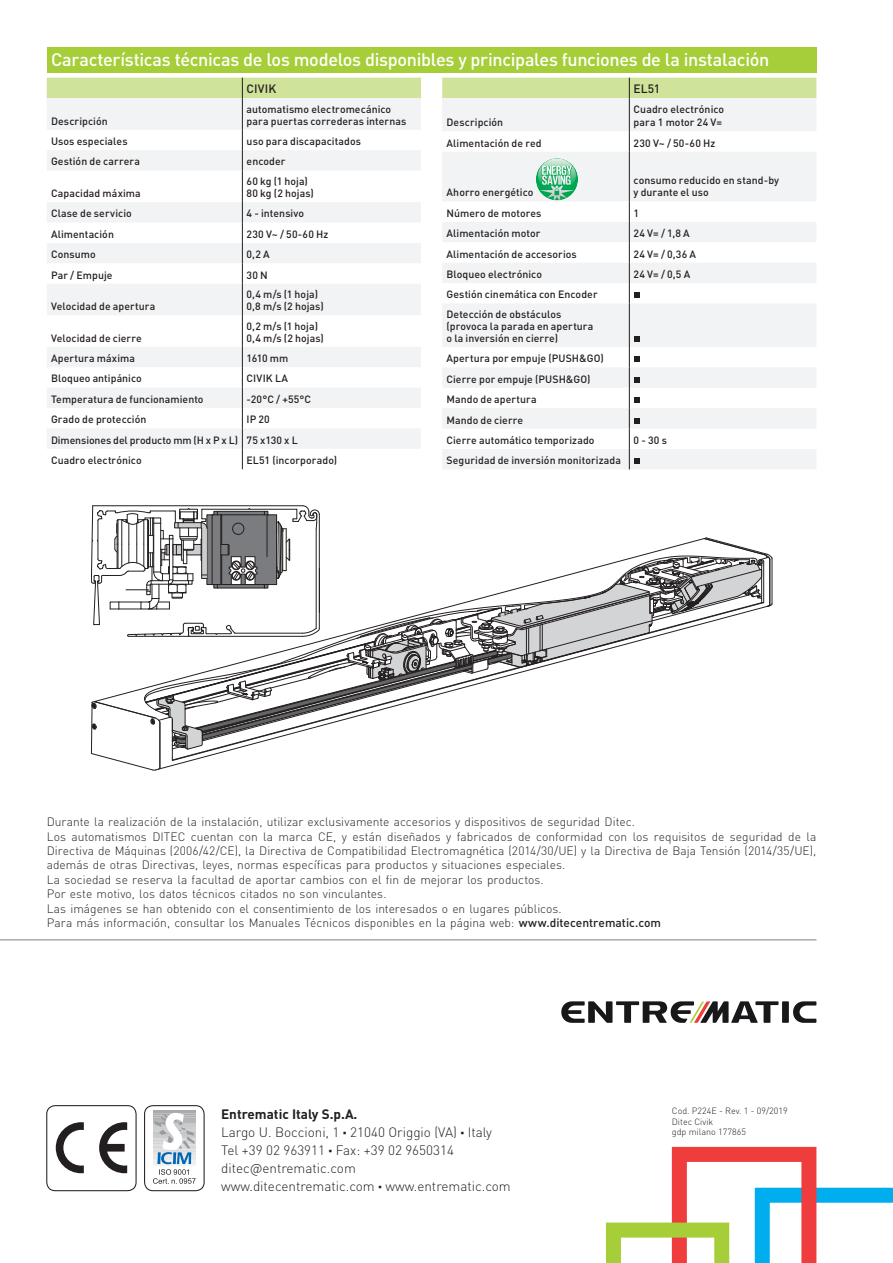
<style>
.page{position:relative;width:893px;height:1263px;background:#fff}
.page>*{position:absolute;margin:0;border:0;box-sizing:border-box;transform-origin:0 0}
.Titoletto_12_white{font:500 18px "DIN Pro";letter-spacing:-.015em;color:#fff}
.t1{font:300 13.5px/18px "DIN Pro";color:#231f20}
.t2{font:700 13.5px "DIN Pro";color:#231f20}
.t3{font:300 12px/14.4px "DIN Pro";color:#231f20}
.Caption_8_-15{font:500 12px "DIN Pro";color:#231f20}
.Tabel__graphs_7_-15{font:500 10.5px/12px "DIN Pro";letter-spacing:.005em;color:#231f20}
.t4{font:300 9px/10.8px "DIN Pro";color:#231f20}
.s1{font-weight:500}
.s2{font-weight:700}
.s3{font-weight:900}
</style>
<div class="page">
<hr style="left:0;top:939px;width:816px;height:1px;background:#a8a9ad">
<svg style="left:793px;top:1001px;width:23px;height:22px"></svg>
<div style="left:782px;top:1001px;width:7px;height:22px;background:#181719"></div>
<svg style="left:561px;top:1001px;width:217px;height:22px"></svg>
<svg style="left:56px;top:1122px;width:28px;height:51px"></svg>
<svg style="left:99px;top:1122px;width:28px;height:51px"></svg>
<div style="left:46px;top:1105px;width:91px;height:86px;border:1px solid #231f20;border-radius:9px"></div>
<svg style="left:606px;top:1147px;width:287px;height:116px"></svg>
<div style="left:144px;top:1105px;width:61px;height:86px;border:1px solid #231f20;border-radius:9px"></div>
<div style="left:153px;top:1111px;width:43px;height:55px;background:#aaabaf"></div>
<svg style="left:153px;top:1113px;width:43px;height:71px"></svg>
<hr style="left:772px;top:558px;width:1px;height:46px;background:#231f20">
<svg style="left:91px;top:505px;width:681px;height:265px"></svg>
<div style="left:47px;top:47px;width:769px;height:25px;background:#a6ce39"></div>
<svg style="left:47px;top:98px;width:374px;height:351px;fill:#f2f3f4"></svg>
<div style="left:47px;top:78px;width:374px;height:20px;background:#d0e39a"></div>
<hr style="left:242px;top:98px;width:1px;height:32px;background:#231f20">
<svg style="left:242px;top:130px;width:1px;height:41px"></svg>
<hr style="left:242px;top:171px;width:1px;height:31px;background:#231f20">
<svg style="left:242px;top:202px;width:1px;height:82px"></svg>
<hr style="left:242px;top:284px;width:1px;height:31px;background:#231f20">
<hr style="left:242px;top:315px;width:1px;height:32px;background:#231f20">
<svg style="left:242px;top:347px;width:1px;height:122px"></svg>
<svg style="left:442px;top:98px;width:374px;height:371px;fill:#f2f3f4"></svg>
<div style="left:442px;top:78px;width:374px;height:20px;background:#d0e39a"></div>
<hr style="left:629px;top:98px;width:1px;height:33px;background:#231f20">
<svg style="left:629px;top:131px;width:1px;height:21px"></svg>
<hr style="left:629px;top:152px;width:1px;height:49px;background:#231f20">
<hr style="left:629px;top:303px;width:1px;height:44px;background:#231f20">
<svg style="left:536px;top:158px;width:42px;height:42px"></svg>
<svg style="left:538px;top:158px;width:38px;height:42px"></svg>
<svg style="left:629px;top:201px;width:10px;height:102px"></svg>
<svg style="left:629px;top:336px;width:10px;height:133px"></svg>
<p class="Titoletto_12_white" style="left:51px;top:48px;width:720px">Características técnicas de los modelos disponibles y principales funciones de la instalación</p>
<p class="Caption_8_-15" style="left:247px;top:81px;width:31px">CIVIK</p>
<p class="Tabel__graphs_7_-15" style="left:51px;top:114px;width:58px">Descripción</p>
<p class="Caption_8_-15" style="left:634px;top:81px;width:28px">EL51</p>
<p class="Tabel__graphs_7_-15" style="left:247px;top:102px;width:161px">automatismo electromecánico para puertas correderas internas</p>
<p class="Tabel__graphs_7_-15" style="left:634px;top:102px;width:92px;line-height:13.5px">Cuadro electrónico para 1 motor 24 V=</p>
<p class="Tabel__graphs_7_-15" style="left:446px;top:116px;width:58px">Descripción</p>
<p class="Tabel__graphs_7_-15" style="left:51px;top:135px;width:78px">Usos especiales</p>
<p class="Tabel__graphs_7_-15" style="left:247px;top:135px;width:116px">uso para discapacitados</p>
<p class="Tabel__graphs_7_-15" style="left:51px;top:155px;width:90px">Gestión de carrera</p>
<p class="Tabel__graphs_7_-15" style="left:247px;top:155px;width:40px">encoder</p>
<p class="Tabel__graphs_7_-15" style="left:51px;top:187px;width:91px">Capacidad máxima</p>
<p class="Tabel__graphs_7_-15" style="left:247px;top:175px;width:63px">60 kg (1 hoja)</p>
<p class="Tabel__graphs_7_-15" style="left:247px;top:187px;width:69px">80 kg (2 hojas)</p>
<p class="Tabel__graphs_7_-15" style="left:51px;top:207px;width:82px">Clase de servicio</p>
<p class="Tabel__graphs_7_-15" style="left:247px;top:207px;width:59px">4 - intensivo</p>
<p class="Tabel__graphs_7_-15" style="left:51px;top:228px;width:64px">Alimentación</p>
<p class="Tabel__graphs_7_-15" style="left:247px;top:228px;width:83px">230 V~ / 50-60 Hz</p>
<p class="Tabel__graphs_7_-15" style="left:51px;top:248px;width:46px">Consumo</p>
<p class="Tabel__graphs_7_-15" style="left:247px;top:248px;width:25px">0,2 A</p>
<p class="Tabel__graphs_7_-15" style="left:51px;top:268px;width:63px">Par / Empuje</p>
<p class="Tabel__graphs_7_-15" style="left:247px;top:268px;width:23px">30 N</p>
<p class="Tabel__graphs_7_-15" style="left:51px;top:300px;width:106px">Velocidad de apertura</p>
<p class="Tabel__graphs_7_-15" style="left:247px;top:288px;width:73px">0,4 m/s (1 hoja)</p>
<p class="Tabel__graphs_7_-15" style="left:247px;top:300px;width:79px">0,8 m/s (2 hojas)</p>
<p class="Tabel__graphs_7_-15" style="left:51px;top:331px;width:92px">Velocidad de cierre</p>
<p class="Tabel__graphs_7_-15" style="left:247px;top:319px;width:73px">0,2 m/s (1 hoja)</p>
<p class="Tabel__graphs_7_-15" style="left:247px;top:331px;width:79px">0,4 m/s (2 hojas)</p>
<p class="Tabel__graphs_7_-15" style="left:51px;top:352px;width:86px">Apertura máxima</p>
<p class="Tabel__graphs_7_-15" style="left:247px;top:352px;width:43px">1610 mm</p>
<p class="Tabel__graphs_7_-15" style="left:51px;top:372px;width:92px">Bloqueo antipánico</p>
<p class="Tabel__graphs_7_-15" style="left:247px;top:372px;width:43px">CIVIK LA</p>
<p class="Tabel__graphs_7_-15" style="left:51px;top:393px;width:154px">Temperatura de funcionamiento</p>
<p class="Tabel__graphs_7_-15" style="left:247px;top:393px;width:66px">-20°C / +55°C</p>
<p class="Tabel__graphs_7_-15" style="left:51px;top:413px;width:97px">Grado de protección</p>
<p class="Tabel__graphs_7_-15" style="left:247px;top:413px;width:25px">IP 20</p>
<p class="Tabel__graphs_7_-15" style="left:51px;top:433px;width:189px">Dimensiones del producto mm (H x P x L)</p>
<p class="Tabel__graphs_7_-15" style="left:247px;top:433px;width:53px">75 x130 x L</p>
<p class="Tabel__graphs_7_-15" style="left:51px;top:454px;width:92px">Cuadro electrónico</p>
<p class="Tabel__graphs_7_-15" style="left:247px;top:454px;width:92px">EL51 (incorporado)</p>
<p class="Tabel__graphs_7_-15" style="left:446px;top:136px;width:97px">Alimentación de red</p>
<p class="Tabel__graphs_7_-15" style="left:634px;top:136px;width:83px">230 V~ / 50-60 Hz</p>
<p class="Tabel__graphs_7_-15" style="left:446px;top:186px;width:88px">Ahorro energético</p>
<p class="Tabel__graphs_7_-15" style="left:634px;top:174px;width:147px">consumo reducido en stand-by y durante el uso</p>
<p class="Tabel__graphs_7_-15" style="left:446px;top:206px;width:97px">Número de motores</p>
<p class="Tabel__graphs_7_-15" style="left:634px;top:206px;width:7px">1</p>
<p class="Tabel__graphs_7_-15" style="left:446px;top:227px;width:96px">Alimentación motor</p>
<p class="Tabel__graphs_7_-15" style="left:634px;top:227px;width:58px">24 V= / 1,8 A</p>
<p class="Tabel__graphs_7_-15" style="left:446px;top:247px;width:132px">Alimentación de accesorios</p>
<p class="Tabel__graphs_7_-15" style="left:634px;top:247px;width:64px">24 V= / 0,36 A</p>
<p class="Tabel__graphs_7_-15" style="left:446px;top:268px;width:97px">Bloqueo electrónico</p>
<p class="Tabel__graphs_7_-15" style="left:634px;top:268px;width:58px">24 V= / 0,5 A</p>
<p class="Tabel__graphs_7_-15" style="left:446px;top:288px;width:153px">Gestión cinemática con Encoder</p>
<p class="Tabel__graphs_7_-15" style="left:446px;top:308px;width:148px">Detección de obstáculos (provoca la parada en apertura o la inversión en cierre)</p>
<p class="Tabel__graphs_7_-15" style="left:446px;top:352px;width:159px">Apertura por empuje (PUSH&amp;GO)</p>
<p class="Tabel__graphs_7_-15" style="left:446px;top:372px;width:145px">Cierre por empuje (PUSH&amp;GO)</p>
<p class="Tabel__graphs_7_-15" style="left:446px;top:393px;width:92px">Mando de apertura</p>
<p class="Tabel__graphs_7_-15" style="left:446px;top:413px;width:78px">Mando de cierre</p>
<p class="Tabel__graphs_7_-15" style="left:446px;top:434px;width:150px">Cierre automático temporizado</p>
<p class="Tabel__graphs_7_-15" style="left:634px;top:434px;width:35px">0 - 30 s</p>
<p class="Tabel__graphs_7_-15" style="left:446px;top:454px;width:176px">Seguridad de inversión monitorizada</p>
<p class="t3" style="left:47px;top:814px;width:771px">Durante la realización de la instalación, utilizar exclusivamente accesorios y dispositivos de seguridad Ditec.<br>Los automatismos DITEC cuentan con la marca CE, y están diseñados y fabricados de conformidad con los requisitos de seguridad de la Directiva de Máquinas (2006/42/CE), la Directiva de Compatibilidad Electromagnética (2014/30/UE) y la Directiva de Baja Tensión (2014/35/UE), además de otras Directivas, leyes, normas específicas para productos y situaciones especiales.<br>La sociedad se reserva la facultad de aportar cambios con el fin de mejorar los productos.<br>Por este motivo, los datos técnicos citados no son vinculantes.<br>Las imágenes se han obtenido con el consentimiento de los interesados o en lugares públicos.<br>Para más información, consultar los Manuales Técnicos disponibles en la página web: <span class="s1">www.ditecentrematic.com</span></p>
<p class="t3" style="left:47px;top:818px;width:616px">Por este motivo, los datos técnicos citados no son vinculantes.<br>Las imágenes se han obtenido con el consentimiento de los interesados o en lugares públicos.<br>Para más información, consultar los Manuales Técnicos disponibles en la página web: <span class="s1">www.ditecentrematic.com</span></p>
<p class="t1" style="left:221px;top:1104px;width:291px"><span class="s2">Entrematic Italy S.p.A.<br></span>Largo U. Boccioni, 1 <span class="s3">·</span> 21040 Origgio (VA) <span class="s3">·</span> Italy Tel +39 02 963911 <span class="s3">·</span> Fax: +39 02 9650314 ditec@entrematic.com www.ditecentrematic.com <span class="s3">·</span> www.entrematic.com</p>
<p class="t4" style="left:672px;top:1105px;width:117px">Cod. P224E - Rev. 1 - 09/2019<br>Ditec Civik</p>
<p class="t4" style="left:672px;top:1126px;width:76px">gdp milano 177865</p>
<p class="t2" style="left:221px;top:1173px;width:138px">Entrematic Italy S.p.A.</p>
</div>
